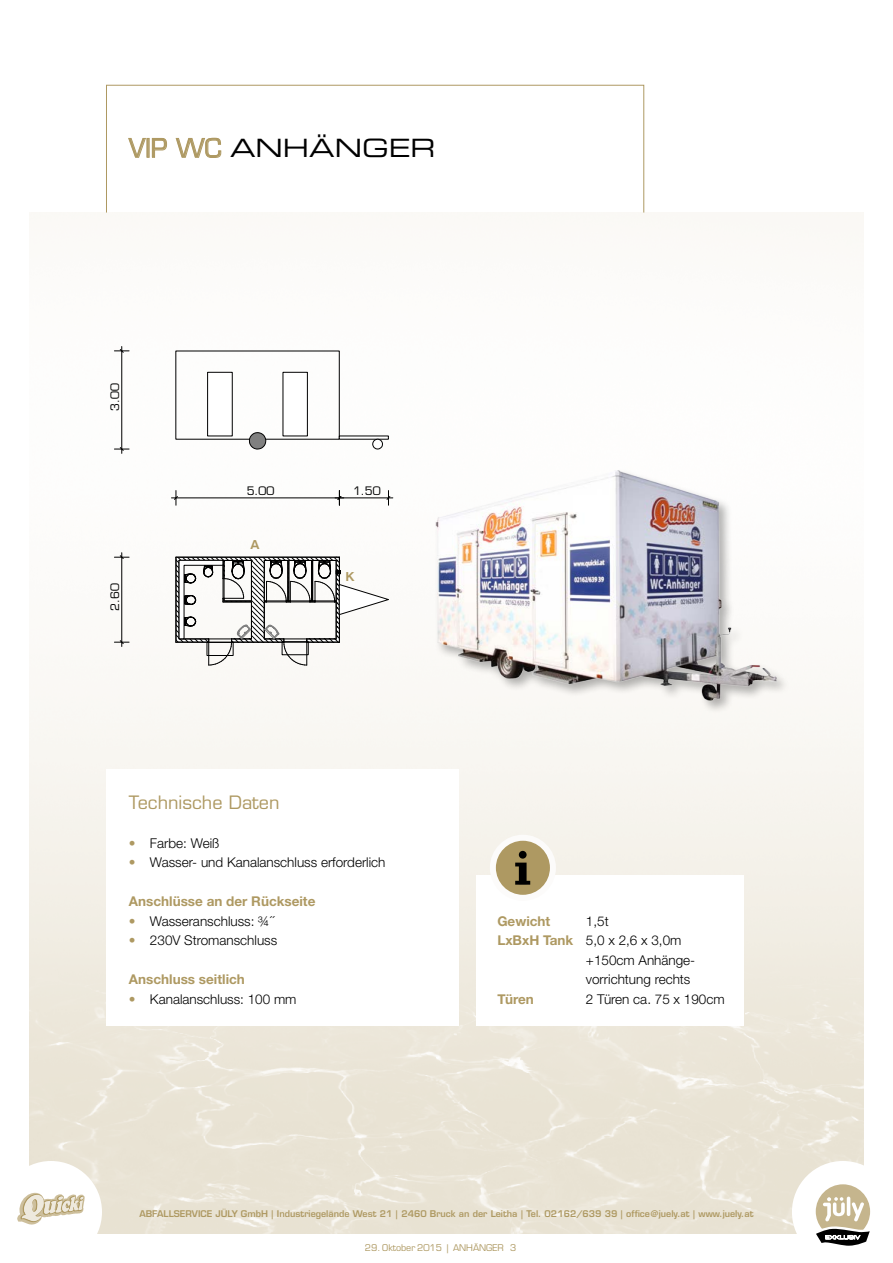
<style>
.page{position:relative;width:893px;height:1263px;background:#fff}
.page>*{position:absolute;margin:0;border:0;box-sizing:border-box;transform-origin:0 0}
.t1{font:25.2px "Eurostile LT Std Ex 2";color:#000}
.t2{font:18px "Eurostile LT Std";color:#ae9962}
.t3{font:300 13.5px "Helvetica Neue LT Std";color:#000}
.t4{font:700 13.5px "Helvetica Neue LT Std";color:#ae9962}
.t5{font:700 12.45px "Helvetica";color:#ae9962}
.t6{font:11.4px "Eurostile LT Std";letter-spacing:.005em;color:#000}
.t7{font:600 9px "Eurostile LT Std";color:#ae9962}
.t8{font:9px "Eurostile LT Std";color:#ae9962}
.s1{font-family:"Eurostile LT Std";color:#ae9962}
.s2{color:#ae9962}
.s3{font-weight:700;color:#ae9962}
</style>
<div class="page">
<img style="left:30px;top:213px;width:833px;height:1020px">
<div style="left:0;top:1161px;width:102px;height:102px;background:#fff;border-radius:50%"></div>
<svg style="left:792px;top:1161px;width:79px;height:85px"></svg>
<svg style="left:17px;top:1144px;width:70px;height:81px"></svg>
<div style="left:283px;top:372px;width:24px;height:64px;background:#fff"></div>
<div style="left:208px;top:372px;width:24px;height:64px;background:#fff"></div>
<svg style="left:249px;top:432px;width:17px;height:17px"></svg>
<svg style="left:373px;top:439px;width:10px;height:10px"></svg>
<svg style="left:114px;top:346px;width:15px;height:6px"></svg>
<svg style="left:114px;top:447px;width:15px;height:6px"></svg>
<hr style="left:121px;top:351px;width:1px;height:98px;background:#000">
<svg style="left:114px;top:553px;width:15px;height:6px"></svg>
<svg style="left:114px;top:640px;width:15px;height:6px"></svg>
<hr style="left:121px;top:557px;width:1px;height:85px;background:#000">
<svg style="left:171px;top:490px;width:7px;height:15px"></svg>
<hr style="left:176px;top:498px;width:163px;height:1px;background:#000">
<svg style="left:387px;top:490px;width:6px;height:15px"></svg>
<svg style="left:335px;top:490px;width:9px;height:15px"></svg>
<hr style="left:339px;top:498px;width:49px;height:1px;background:#000">
<svg style="left:176px;top:557px;width:213px;height:109px"></svg>
<div style="left:106px;top:770px;width:353px;height:256px;background:#fff"></div>
<div style="left:476px;top:876px;width:268px;height:150px;background:#fff"></div>
<svg style="left:493px;top:838px;width:60px;height:60px;background:#b6a474"></svg>
<div style="left:490px;top:835px;width:66px;height:66px;border:6px solid #fcfbfa;border-radius:50%"></div>
<svg style="left:515px;top:863px;width:15px;height:22px"></svg>
<div style="left:519px;top:851px;width:8px;height:8px;background:#000;border-radius:50%"></div>
<img style="left:417px;top:453px;width:396px;height:264px">
<svg style="left:128px;top:138px;width:39px;height:20px"></svg>
<svg style="left:176px;top:138px;width:46px;height:20px"></svg>
<h1 class="t1" style="left:129px;top:131px;width:308px"><span class="s1">VIP WC</span> ANHÄNGER</h1>
<p class="t6" style="left:108px;top:411px;width:29px;rotate:-90deg">3.00</p>
<p class="t6" style="left:108px;top:611px;width:29px;rotate:-90deg">2.60</p>
<p class="t6" style="left:247px;top:484px;width:29px">5.00</p>
<p class="t6" style="left:353px;top:484px;width:29px">1.50</p>
<p class="t5" style="left:250px;top:537px;width:10px">A</p>
<p class="t5" style="left:345px;top:569px;width:10px">K</p>
<h2 class="t2" style="left:129px;top:791px;width:152px">Technische Daten</h2>
<p class="t3" style="left:129px;top:835px;width:92px"><span class="s2">•</span> Farbe: Weiß</p>
<p class="t3" style="left:129px;top:854px;width:258px"><span class="s2">•</span> Wasser- und Kanalanschluss erforderlich</p>
<p class="t4" style="left:129px;top:893px;width:188px">Anschlüsse an der Rückseite</p>
<p class="t3" style="left:129px;top:913px;width:147px"><span class="s2">•</span> Wasseranschluss: ¾´´</p>
<p class="t3" style="left:129px;top:932px;width:150px"><span class="s2">•</span> 230V Stromanschluss</p>
<p class="t4" style="left:129px;top:971px;width:117px">Anschluss seitlich</p>
<p class="t3" style="left:129px;top:991px;width:169px"><span class="s2">•</span> Kanalanschluss: 100 mm</p>
<p class="t4" style="left:497px;top:913px;width:54px">Gewicht</p>
<p class="t3" style="left:586px;top:913px;width:24px">1,5t</p>
<p class="t3" style="left:497px;top:932px;width:186px"><span class="s3">LxBxH Tank</span> 5,0 x 2,6 x 3,0m</p>
<p class="t3" style="left:586px;top:952px;width:111px">+150cm Anhänge-</p>
<p class="t3" style="left:586px;top:971px;width:106px">vorrichtung rechts</p>
<p class="t4" style="left:497px;top:991px;width:38px">Türen</p>
<p class="t3" style="left:586px;top:991px;width:140px">2 Türen ca. 75 x 190cm</p>
<p class="t7" style="left:139px;top:1208px;width:616px">ABFALLSERVICE JÜLY GmbH | Industriegelände West 21 | 2460 Bruck an der Leitha | Tel. 02162/639 39 | office@juely.at | www.juely.at</p>
<p class="t8" style="left:365px;top:1242px;width:153px">29. Oktober 2015 | ANHÄNGER 3</p>
</div>
